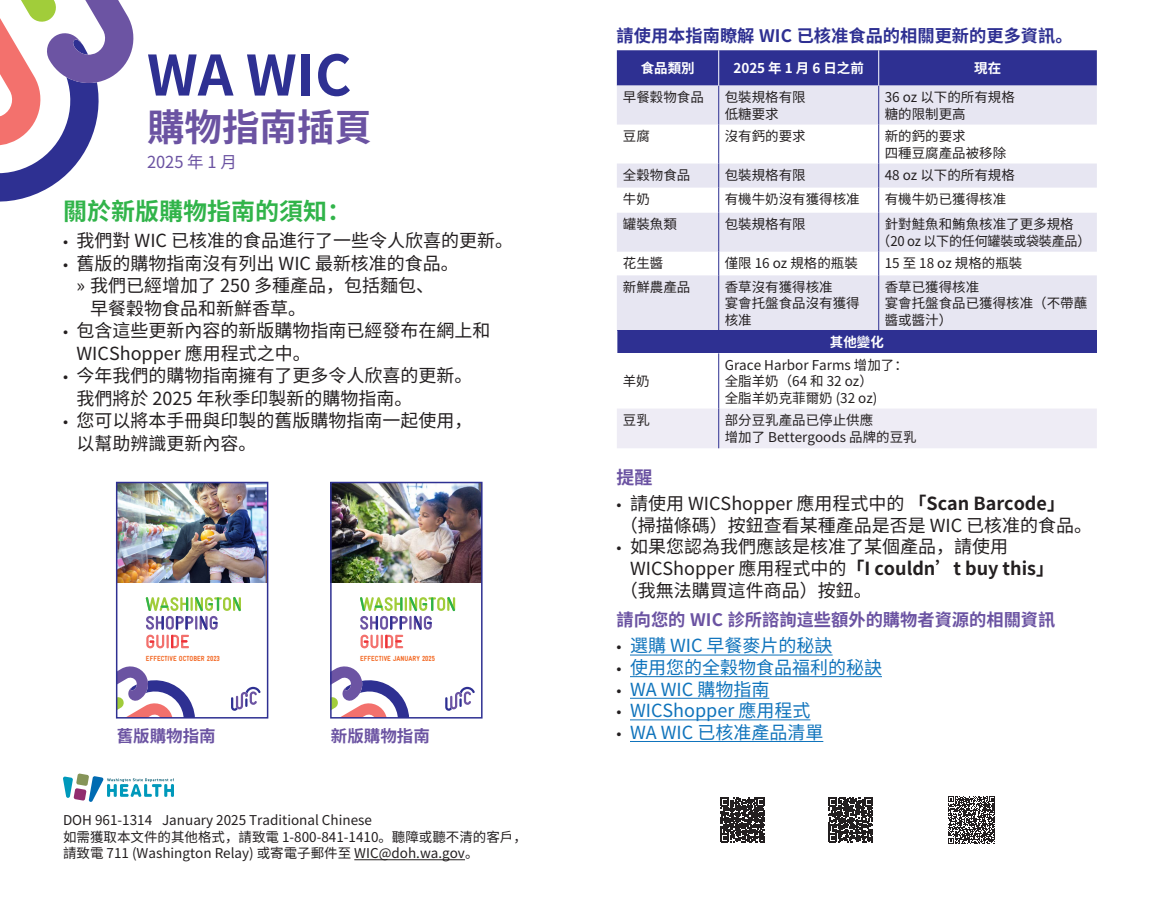
<style>
.page{position:relative;width:1161px;height:905px;background:#fff}
.page>*{position:absolute;margin:0;border:0;box-sizing:border-box;transform-origin:0 0}
.Page_heading_white{font:700 55.5px "Noto Sans CJ Ksc";color:#2e3092}
.Page_heading_white-2{font:700 37.5px "Noto Sans CJ Ksc";color:#6b53a2}
.Page_subhead{font:700 24px "Noto Sans CJ Ksc";color:#31b44a}
.t1{font:18px/22.5px "Noto Sans CJ Ksc";color:#231f20}
.t2{font:18px "Noto Sans CJ Ksc";color:#1074bc}
.t3{font:700 18px "Noto Sans CJ Ksc";color:#231f20}
.Page_subhead-2{font:700 18px "Noto Sans CJ Ksc";color:#6b53a2}
.Page_subhead-3{font:700 17.25px "Noto Sans CJ Ksc";color:#2e3092}
.Page_subhead-4{font:700 17.25px "Noto Sans CJ Ksc";color:#6b53a2}
.Page_subhead-5{font:700 16.5px "Noto Sans CJ Ksc";color:#6b53a2}
.Page_heading_white-3{font:16.5px "Noto Sans CJ Ksc";color:#6b53a2}
.Size_Captions{font:13.5px/16.2px "Noto Sans CJ Ksc";color:#231f20}
.Pub_Number___ADA{font:13.5px/16.2px "Noto Sans CJ Ksc";color:#231f20}
.Size_Captions-2{font:700 13.5px "Noto Sans CJ Ksc";color:#fff}
.t4{font:900 7.35px "Gravur Condensed Pro";letter-spacing:.005em;color:#f36a27}
.t5{font:900 7.35px "Gravur Condensed Pro";letter-spacing:.005em;color:#f36b27}
.s1{font-family:"Myriad Pro"}
.s2{font-weight:700}
.s3{font-weight:400}
.s4{font-family:"Myriad Pro";color:#231f20}
</style>
<div class="page">
<svg style="left:0;top:0;width:134px;height:201px"></svg>
<img style="left:119px;top:485px;width:146px;height:97px">
<svg style="left:119px;top:597px;width:142px;height:118px"></svg>
<div style="left:116px;top:482px;width:152px;height:236px;border:2px solid #2e3092"></div>
<img style="left:333px;top:485px;width:147px;height:97px">
<svg style="left:333px;top:597px;width:142px;height:118px"></svg>
<div style="left:330px;top:482px;width:153px;height:236px;border:2px solid #2e3092"></div>
<hr style="left:354px;top:859px;width:111px;height:1px;background:#231f20">
<svg style="left:63px;top:773px;width:111px;height:28px"></svg>
<div style="left:617px;top:50px;width:480px;height:36px;background:#2e3092"></div>
<svg style="left:617px;top:86px;width:480px;height:244px;fill:#e7e6f2"></svg>
<div style="left:617px;top:330px;width:480px;height:23px;background:#2e3092"></div>
<div style="left:617px;top:408px;width:480px;height:40px;background:#eeecf5"></div>
<hr style="left:878px;top:86px;width:1px;height:38px;background:#2e3092">
<hr style="left:878px;top:124px;width:1px;height:39px;background:#2e3092">
<svg style="left:878px;top:163px;width:1px;height:50px"></svg>
<hr style="left:878px;top:213px;width:1px;height:39px;background:#2e3092">
<svg style="left:878px;top:252px;width:1px;height:23px"></svg>
<hr style="left:878px;top:275px;width:1px;height:55px;background:#2e3092">
<hr style="left:718px;top:86px;width:1px;height:38px;background:#2e3092">
<hr style="left:718px;top:124px;width:1px;height:39px;background:#2e3092">
<svg style="left:718px;top:163px;width:1px;height:50px"></svg>
<hr style="left:718px;top:213px;width:1px;height:39px;background:#2e3092">
<svg style="left:718px;top:252px;width:1px;height:23px"></svg>
<hr style="left:718px;top:275px;width:1px;height:55px;background:#2e3092">
<hr style="left:718px;top:353px;width:1px;height:55px;background:#2e3092">
<hr style="left:718px;top:408px;width:1px;height:40px;background:#2e3092">
<hr style="left:878px;top:50px;width:1px;height:36px;background:#fff">
<hr style="left:718px;top:50px;width:1px;height:36px;background:#fff">
<hr style="left:630px;top:654px;width:203px;height:1px;background:#1074bc">
<hr style="left:630px;top:676px;width:252px;height:1px;background:#1074bc">
<hr style="left:630px;top:697px;width:139px;height:1px;background:#1074bc">
<hr style="left:630px;top:719px;width:180px;height:1px;background:#1074bc">
<hr style="left:630px;top:741px;width:193px;height:1px;background:#1074bc">
<svg style="left:721px;top:797px;width:44px;height:45px"></svg>
<svg style="left:829px;top:797px;width:44px;height:45px"></svg>
<svg style="left:948px;top:796px;width:47px;height:47px"></svg>
<p class="Page_heading_white" style="left:147px;top:44px;width:206px">WA WIC</p>
<p class="Page_heading_white-2" style="left:147px;top:106px;width:226px">購物指南插頁</p>
<p class="Page_heading_white-3" style="left:147px;top:153px;width:91px">2025 年 1 月</p>
<p class="Page_subhead" style="left:63px;top:198px;width:289px">關於新版購物指南的須知：</p>
<p class="t1" style="left:63px;top:230px;width:452px"><span class="s1">•</span> 我們對 WIC 已核准的食品進行了一些令人欣喜的更新。</p>
<p class="t1" style="left:63px;top:252px;width:397px"><span class="s1">•</span> 舊版的購物指南沒有列出 WIC 最新核准的食品。</p>
<p class="t1" style="left:90px;top:275px;width:346px;text-indent:-14px">» 我們已經增加了 250 多種產品，包括麵包、早餐穀物食品和新鮮香草。</p>
<p class="t1" style="left:76px;top:320px;width:415px;text-indent:-14px"><span class="s1">•</span> 包含這些更新內容的新版購物指南已經發布在網上和<br>WICShopper 應用程式之中。</p>
<p class="t1" style="left:76px;top:365px;width:397px;text-indent:-14px"><span class="s1">•</span> 今年我們的購物指南擁有了更多令人欣喜的更新。我們將於 2025 年秋季印製新的購物指南。</p>
<p class="t1" style="left:76px;top:410px;width:397px;text-indent:-14px"><span class="s1">•</span> 您可以將本手冊與印製的舊版購物指南一起使用，以幫助辨識更新內容。</p>
<p class="t4" style="left:146px;top:654px;width:75px">EFFECTIVE OCTOBER 2023</p>
<p class="Page_subhead-5" style="left:117px;top:727px;width:101px">舊版購物指南</p>
<p class="t5" style="left:360px;top:654px;width:76px">EFFECTIVE JANUARY 2025</p>
<p class="Page_subhead-5" style="left:331px;top:727px;width:100px">新版購物指南</p>
<p class="Pub_Number___ADA" style="left:63px;top:812px;width:465px">DOH 961-1314 January 2025 Traditional Chinese<br>如需獲取本文件的其他格式，請致電 1-800-841-1410。聽障或聽不清的客戶，請致電 711 (Washington Relay) 或寄電子郵件至 WIC@doh.wa.gov。</p>
<p class="Page_subhead-3" style="left:616px;top:26px;width:458px">請使用本指南瞭解 WIC 已核准食品的相關更新的更多資訊。</p>
<p class="Size_Captions-2" style="left:641px;top:61px;width:55px">食品類別</p>
<p class="Size_Captions-2" style="left:733px;top:61px;width:132px">2025 年 1 月 6 日之前</p>
<p class="Size_Captions-2" style="left:974px;top:61px;width:28px">現在</p>
<p class="Size_Captions" style="left:623px;top:90px;width:82px">早餐穀物食品</p>
<p class="Size_Captions" style="left:725px;top:90px;width:83px">包裝規格有限</p>
<p class="Size_Captions" style="left:725px;top:106px;width:56px">低糖要求</p>
<p class="Size_Captions" style="left:885px;top:90px;width:132px">36 oz 以下的所有規格糖的限制更高</p>
<p class="Size_Captions" style="left:623px;top:128px;width:28px">豆腐</p>
<p class="Size_Captions" style="left:725px;top:128px;width:83px">沒有鈣的要求</p>
<p class="Size_Captions" style="left:885px;top:128px;width:123px">新的鈣的要求<br>四種豆腐產品被移除</p>
<p class="Size_Captions" style="left:623px;top:167px;width:69px">全穀物食品</p>
<p class="Size_Captions" style="left:725px;top:167px;width:83px">包裝規格有限</p>
<p class="Size_Captions" style="left:885px;top:167px;width:132px">48 oz 以下的所有規格</p>
<p class="Size_Captions" style="left:623px;top:191px;width:28px">牛奶</p>
<p class="Size_Captions" style="left:725px;top:191px;width:137px">有機牛奶沒有獲得核准</p>
<p class="Size_Captions" style="left:885px;top:191px;width:123px">有機牛奶已獲得核准</p>
<p class="Size_Captions" style="left:623px;top:217px;width:55px">罐裝魚類</p>
<p class="Size_Captions" style="left:725px;top:217px;width:83px">包裝規格有限</p>
<p class="Size_Captions" style="left:877px;top:217px;width:215px;text-indent:8px">針對鮭魚和鮪魚核准了更多規格（20 oz 以下的任何罐裝或袋裝產品）</p>
<p class="Size_Captions" style="left:623px;top:256px;width:42px">花生醬</p>
<p class="Size_Captions" style="left:725px;top:256px;width:135px">僅限 16 oz 規格的瓶裝</p>
<p class="Size_Captions" style="left:885px;top:256px;width:139px">15 至 18 oz 規格的瓶裝</p>
<p class="Size_Captions" style="left:623px;top:279px;width:69px">新鮮農產品</p>
<p class="Size_Captions" style="left:725px;top:279px;width:110px">香草沒有獲得核准</p>
<p class="Size_Captions" style="left:725px;top:295px;width:137px">宴會托盤食品沒有獲得核准</p>
<p class="Size_Captions" style="left:885px;top:279px;width:96px">香草已獲得核准</p>
<p class="Size_Captions" style="left:885px;top:295px;width:204px">宴會托盤食品已獲得核准（不帶蘸醬或醬汁）</p>
<p class="Size_Captions" style="left:623px;top:373px;width:28px">羊奶</p>
<p class="Size_Captions-2" style="left:830px;top:335px;width:55px">其他變化</p>
<p class="Size_Captions" style="left:725px;top:357px;width:185px">Grace Harbor Farms 增加了：全脂羊奶（64 和 32 oz）<br>全脂羊奶克菲爾奶 (32 oz)</p>
<p class="Size_Captions" style="left:623px;top:412px;width:28px">豆乳</p>
<p class="Size_Captions" style="left:725px;top:412px;width:150px">部分豆乳產品已停止供應</p>
<p class="Size_Captions" style="left:725px;top:429px;width:193px">增加了 Bettergoods 品牌的豆乳</p>
<p class="Page_subhead-2" style="left:616px;top:467px;width:37px">提醒</p>
<p class="t1" style="left:616px;top:493px;width:477px;line-height:21.6px"><span class="s1">•</span> 請使用 WICShopper 應用程式中的 <span class="s2">「Scan Barcode」<br></span>（掃描條碼）按鈕查看某種產品是否是 WIC 已核准的食品。</p>
<p class="t1" style="left:616px;top:536px;width:393px"><span class="s1">•</span> 如果您認為我們應該是核准了某個產品，請使用</p>
<p class="t3" style="left:630px;top:558px;width:426px"><span class="s3">WICShopper 應用程式中的</span>「I couldn’t buy this」</p>
<p class="t1" style="left:620px;top:579px;width:253px">（我無法購買這件商品）按鈕。</p>
<p class="Page_subhead-4" style="left:616px;top:610px;width:440px">請向您的 WIC 診所諮詢這些額外的購物者資源的相關資訊</p>
<p class="t2" style="left:616px;top:635px;width:218px"><span class="s4">•</span> 選購 WIC 早餐麥片的秘訣</p>
<p class="t2" style="left:616px;top:657px;width:267px"><span class="s4">•</span> 使用您的全穀物食品福利的秘訣</p>
<p class="t2" style="left:616px;top:678px;width:154px"><span class="s4">•</span> WA WIC 購物指南</p>
<p class="t2" style="left:616px;top:700px;width:195px"><span class="s4">•</span> WICShopper 應用程式</p>
<p class="t2" style="left:616px;top:722px;width:208px"><span class="s4">•</span> WA WIC 已核准產品清單</p>
</div>
